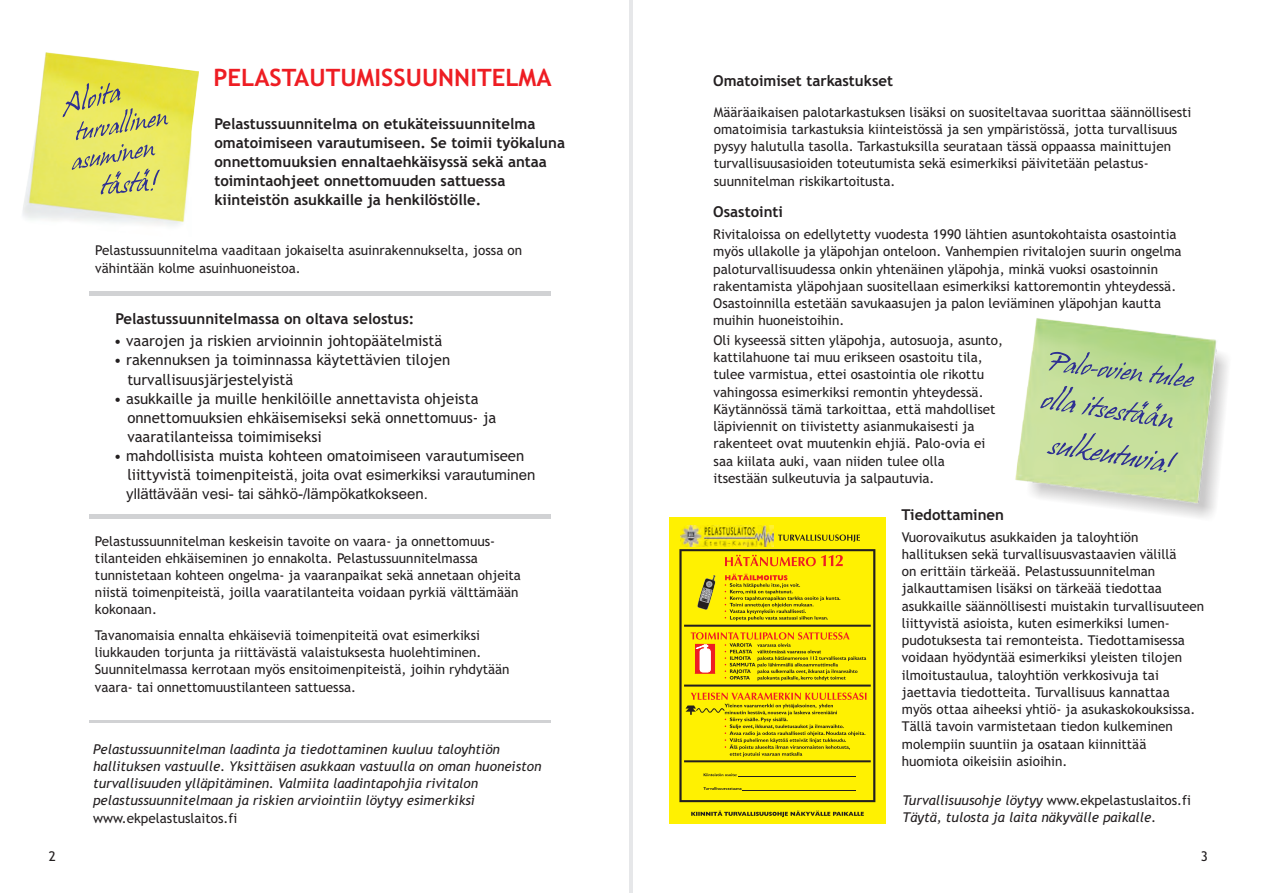
<style>
.page{position:relative;width:1263px;height:893px;background:#fff}
.page>*{position:absolute;margin:0;border:0;box-sizing:border-box;transform-origin:0 0}
.t1{font:700 24px "Trebuchet MS";color:#ee1d23}
.t2{font:15px/19.2px "Trebuchet MS";color:#231f20}
.t3{font:700 15px/19.2px "Trebuchet MS";color:#231f20}
.t4{font:15px/18.6px "Arial";color:#231f20}
.t5{font:13.5px/17.2px "Trebuchet MS";color:#231f20}
.t6{font:italic 13.5px/17.2px "Trebuchet MS";color:#231f20}
.s1{font-family:"Trebuchet MS"}
.s2{font-style:normal}
</style>
<div class="page">
<hr style="left:629px;top:0;width:3px;height:893px;background:#e6e7e9">
<img style="left:23px;top:52px;width:176px;height:174px">
<svg style="left:63px;top:83px;width:105px;height:111px;background:#d3d165"></svg>
<hr style="left:89px;top:291px;width:462px;height:4px;background:#d1d2d4">
<div style="left:89px;top:514px;width:462px;height:5px;background:#d1d2d4"></div>
<img style="left:1015px;top:318px;width:213px;height:200px">
<svg style="left:1040px;top:352px;width:154px;height:120px;background:#b2ca98"></svg>
<hr style="left:89px;top:720px;width:462px;height:3px;background:#d1d2d4">
<div style="left:669px;top:517px;width:217px;height:306px;background:#fff101"></div>
<svg style="left:679px;top:549px;width:196px;height:253px"></svg>
<svg style="left:691px;top:632px;width:175px;height:49px"></svg>
<hr style="left:700px;top:651px;width:4px;height:19px;background:#fff">
<svg style="left:685px;top:693px;width:181px;height:64px"></svg>
<hr style="left:684px;top:760px;width:187px;height:2px;background:#231f20">
<hr style="left:684px;top:625px;width:187px;height:2px;background:#231f20">
<hr style="left:684px;top:685px;width:187px;height:2px;background:#231f20">
<svg style="left:704px;top:773px;width:33px;height:3px"></svg>
<svg style="left:703px;top:787px;width:39px;height:3px"></svg>
<svg style="left:691px;top:811px;width:173px;height:6px"></svg>
<hr style="left:739px;top:777px;width:117px;height:1px;background:#231f20">
<hr style="left:743px;top:791px;width:113px;height:1px;background:#231f20">
<svg style="left:697px;top:575px;width:18px;height:35px"></svg>
<img style="left:680px;top:526px;width:93px;height:21px">
<svg style="left:778px;top:534px;width:82px;height:8px"></svg>
<p class="t5" style="left:49px;top:849px;width:9px">2</p>
<h1 class="t1" style="left:213px;top:68px;width:340px">PELASTAUTUMISSUUNNITELMA</h1>
<p class="t3" style="left:214px;top:115px;width:352px">Pelastussuunnitelma on etukäteissuunnitelma omatoimiseen varautumiseen. Se toimii työkaluna onnettomuuksien ennaltaehkäisyssä sekä antaa toimintaohjeet onnettomuuden sattuessa kiinteistön asukkaille ja henkilöstölle.</p>
<p class="t5" style="left:95px;top:243px;width:428px">Pelastussuunnitelma vaaditaan jokaiselta asuinrakennukselta, jossa on vähintään kolme asuinhuoneistoa.</p>
<p class="t3" style="left:115px;top:310px;width:300px">Pelastussuunnitelmassa on oltava selostus:</p>
<p class="t2" style="left:114px;top:333px;width:330px">• vaarojen ja riskien arvioinnin johtopäätelmistä</p>
<p class="t2" style="left:127px;top:352px;width:324px;text-indent:-14px">• rakennuksen ja toiminnassa käytettävien tilojen turvallisuusjärjestelyistä</p>
<p class="t2" style="left:127px;top:390px;width:370px;text-indent:-14px">• asukkaille ja muille henkilöille annettavista ohjeista onnettomuuksien ehkäisemiseksi sekä onnettomuus- ja vaaratilanteissa toimimiseksi</p>
<p class="t2" style="left:114px;top:448px;width:412px">• mahdollisista muista kohteen omatoimiseen varautumiseen</p>
<p class="t4" style="left:126px;top:467px;width:411px"><span class="s1">liittyvistä toimenpiteistä</span>, joita ovat esimerkiksi varautuminen yllättävään vesi- tai sähkö-/lämpökatkokseen.</p>
<p class="t5" style="left:95px;top:533px;width:427px">Pelastussuunnitelman keskeisin tavoite on vaara- ja onnettomuus&shy;tilanteiden ehkäiseminen jo ennakolta. Pelastussuunnitelmassa tunnistetaan kohteen ongelma- ja vaaranpaikat sekä annetaan ohjeita niistä toimenpiteistä, joilla vaaratilanteita voidaan pyrkiä välttämään kokonaan.</p>
<p class="t5" style="left:95px;top:628px;width:416px">Tavanomaisia ennalta ehkäiseviä toimenpiteitä ovat esimerkiksi liukkauden torjunta ja riittävästä valaistuksesta huolehtiminen.<br>Suunnitelmassa kerrotaan myös ensitoimenpiteistä, joihin ryhdytään vaara- tai onnettomuustilanteen sattuessa.</p>
<p class="t6" style="left:93px;top:741px;width:450px">Pelastussuunnitelman laadinta ja tiedottaminen kuuluu taloyhtiön hallituksen vastuulle. Yksittäisen asukkaan vastuulla on oman huoneiston turvallisuuden ylläpitäminen. Valmiita laadintapohjia rivitalon pelastussuunnitelmaan ja riskien arviointiin löytyy esimerkiksi</p>
<p class="t5" style="left:93px;top:810px;width:146px">www.ekpelastuslaitos.fi</p>
<p class="t3" style="left:713px;top:73px;width:181px">Omatoimiset tarkastukset</p>
<p class="t5" style="left:714px;top:104px;width:479px">Määräaikaisen palotarkastuksen lisäksi on suositeltavaa suorittaa säännöllisesti omatoimisia tarkastuksia kiinteistössä ja sen ympäristössä, jotta turvallisuus pysyy halutulla tasolla. Tarkastuksilla seurataan tässä oppaassa mainittujen turvallisuusasioiden toteutumista sekä esimerkiksi päivitetään pelastus&shy;suunnitelman riskikartoitusta.</p>
<p class="t3" style="left:713px;top:204px;width:71px">Osastointi</p>
<p class="t5" style="left:713px;top:227px;width:470px">Rivitaloissa on edellytetty vuodesta 1990 lähtien asuntokohtaista osastointia myös ullakolle ja yläpohjan onteloon. Vanhempien rivitalojen suurin ongelma paloturvallisuudessa onkin yhtenäinen yläpohja, minkä vuoksi osastoinnin rakentamista yläpohjaan suositellaan esimerkiksi kattoremontin yhteydessä.<br>Osastoinnilla estetään savukaasujen ja palon leviäminen yläpohjan kautta muihin huoneistoihin.</p>
<p class="t5" style="left:713px;top:333px;width:291px">Oli kyseessä sitten yläpohja, autosuoja, asunto, kattilahuone tai muu erikseen osastoitu tila, tulee varmistua, ettei osastointia ole rikottu vahingossa esimerkiksi remontin yhteydessä.<br>Käytännössä tämä tarkoittaa, että mahdolliset läpiviennit on tiivistetty asianmukaisesti ja rakenteet ovat muutenkin ehjiä. Palo-ovia ei saa kiilata auki, vaan niiden tulee olla<br>itsestään sulkeutuvia ja salpautuvia.</p>
<p class="t3" style="left:901px;top:506px;width:104px">Tiedottaminen</p>
<p class="t5" style="left:902px;top:529px;width:304px">Vuorovaikutus asukkaiden ja taloyhtiön hallituksen sekä turvallisuusvastaavien välillä<br>on erittäin tärkeää. Pelastussuunnitelman jalkauttamisen lisäksi on tärkeää tiedottaa asukkaille säännöllisesti muistakin turvallisuuteen liittyvistä asioista, kuten esimerkiksi lumen&shy;pudotuksesta tai remonteista. Tiedottamisessa voidaan hyödyntää esimerkiksi yleisten tilojen ilmoitustaulua, taloyhtiön verkkosivuja tai jaettavia tiedotteita. Turvallisuus kannattaa<br>myös ottaa aiheeksi yhtiö- ja asukaskokouksissa.<br>Tällä tavoin varmistetaan tiedon kulkeminen molempiin suuntiin ja osataan kiinnittää huomiota oikeisiin asioihin.</p>
<p class="t6" style="left:902px;top:792px;width:290px">Turvallisuusohje löytyy <span class="s2">www.ekpelastuslaitos.fi<br></span>Täytä, tulosta ja laita näkyvälle paikalle.</p>
<p class="t5" style="left:1201px;top:849px;width:9px">3</p>
</div>
